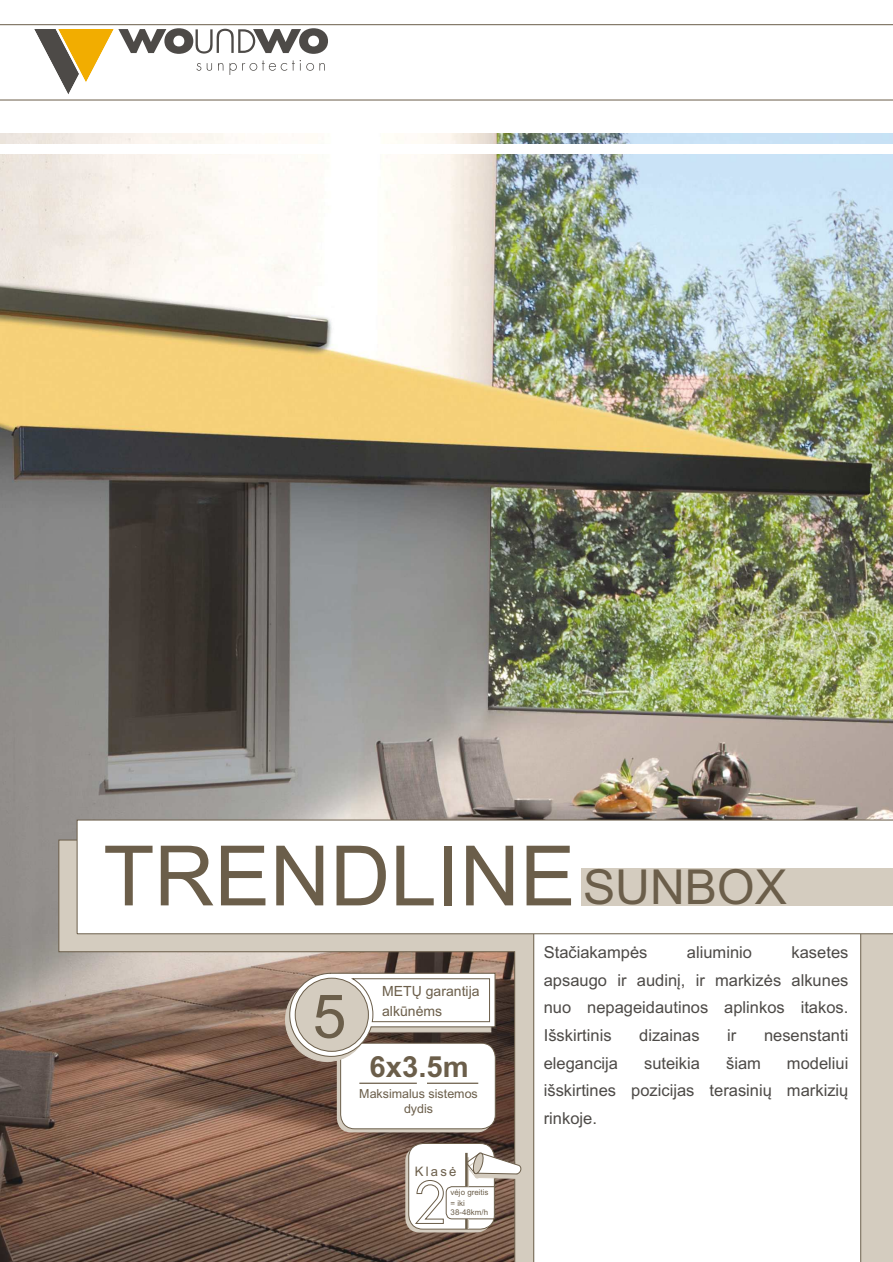
<style>
.page{position:relative;width:893px;height:1262px;background:#fff}
.page>*{position:absolute;margin:0;border:0;box-sizing:border-box;transform-origin:0 0}
.t1{font:83.25px "Arial";color:#6b5e4a}
.t2{font:60.45px "Arial";color:#6b5e4a}
.t3{font:48.15px "Arial";color:#6b5e4a}
.t4{font:700 29.25px "Arial";color:#6b5e4a}
.t5{font:16.5px/27.6px "Arial";color:#4d4a47;text-align:justify}
.t6{font:13.95px/19.6px "Arial";color:#6b5e4a}
.t7{font:13.05px "Arial";letter-spacing:.175em;color:#6b5e4a}
.t8{font:12.45px/14.9px "Arial";color:#6b5e4a;text-align:center}
.t9{font:7.95px/9.4px "Arial";color:#6b5e4a}
</style>
<div class="page">
<img style="left:0;top:134px;width:893px;height:1127px">
<hr style="left:0;top:100px;width:893px;height:1px;background:#6b5e4a">
<hr style="left:0;top:24px;width:893px;height:1px;background:#6b5e4a">
<svg style="left:58px;top:839px;width:835px;height:423px;background:#907869"></svg>
<div style="left:533px;top:840px;width:327px;height:422px;background:#fff"></div>
<svg style="left:76px;top:819px;width:817px;height:115px"></svg>
<svg style="left:337px;top:1046px;width:154px;height:86px"></svg>
<div style="left:340px;top:1043px;width:155px;height:85px;background:#fff;border-radius:14px"></div>
<div style="left:340px;top:1042px;width:155px;height:87px;border:1px solid #6b5e4a;border-radius:14px"></div>
<hr style="left:359px;top:1082px;width:58px;height:1px;background:#6b5e4a">
<hr style="left:427px;top:1082px;width:51px;height:1px;background:#6b5e4a">
<svg style="left:284px;top:972px;width:212px;height:90px"></svg>
<div style="left:295px;top:978px;width:73px;height:73px;background:#d4ccbf;border-radius:50%"></div>
<div style="left:295px;top:978px;width:73px;height:73px;border:1px solid #6b5e4a;border-radius:50%"></div>
<svg style="left:405px;top:1146px;width:86px;height:86px"></svg>
<div style="left:409px;top:1143px;width:85px;height:86px;background:#fff;border-radius:14px"></div>
<div style="left:408px;top:1143px;width:86px;height:86px;border:1px solid #6b5e4a;border-radius:14px"></div>
<svg style="left:414px;top:1152px;width:110px;height:77px"></svg>
<div style="left:0;top:145px;width:893px;height:9px;background:#fff"></div>
<div style="left:580px;top:867px;width:313px;height:38px;background:#d4ccbf"></div>
<svg style="left:34px;top:28px;width:294px;height:66px"></svg>
<h1 class="t1" style="left:103px;top:844px;width:474px">TRENDLINE</h1>
<h3 class="t3" style="left:583px;top:868px;width:205px">SUNBOX</h3>
<h2 class="t2" style="left:313px;top:993px;width:35px">5</h2>
<p class="t6" style="left:382px;top:982px;width:99px">METØ garantija alkûnëms</p>
<h3 class="t4" style="left:369px;top:1055px;width:100px">6x3.5m</h3>
<p class="t8" style="left:359px;top:1087px;width:120px">Maksimalus sistemos dydis</p>
<p class="t7" style="left:414px;top:1166px;width:43px">Klasë</p>
<p class="t9" style="left:450px;top:1199px;width:39px">= iki<br>38-48km/h</p>
<p class="t9" style="left:450px;top:1188px;width:39px">vëjo greitis</p>
<p class="t5" style="left:543px;top:940px;width:105px">Staciakampës</p>
<p class="t5" style="left:687px;top:940px;width:67px">aliuminio</p>
<p class="t5" style="left:543px;top:940px;width:306px;text-indent:248px">kasetes apsaugo ir audiná, ir markizës alkunes nuo nepageidautinos aplinkos itakos.<br>Iðskirtinis</p>
<p class="t5" style="left:639px;top:1023px;width:62px">dizainas</p>
<p class="t5" style="left:727px;top:1023px;width:11px">ir</p>
<p class="t5" style="left:764px;top:1023px;width:86px">nesenstanti</p>
<p class="t5" style="left:543px;top:1050px;width:76px">elegancija</p>
<p class="t5" style="left:644px;top:1050px;width:57px">suteikia</p>
<p class="t5" style="left:726px;top:1050px;width:36px">ðiam</p>
<p class="t5" style="left:543px;top:1050px;width:306px;text-indent:243px">modeliui iðskirtines pozicijas terasiniø markiziø rinkoje.</p>
</div>
